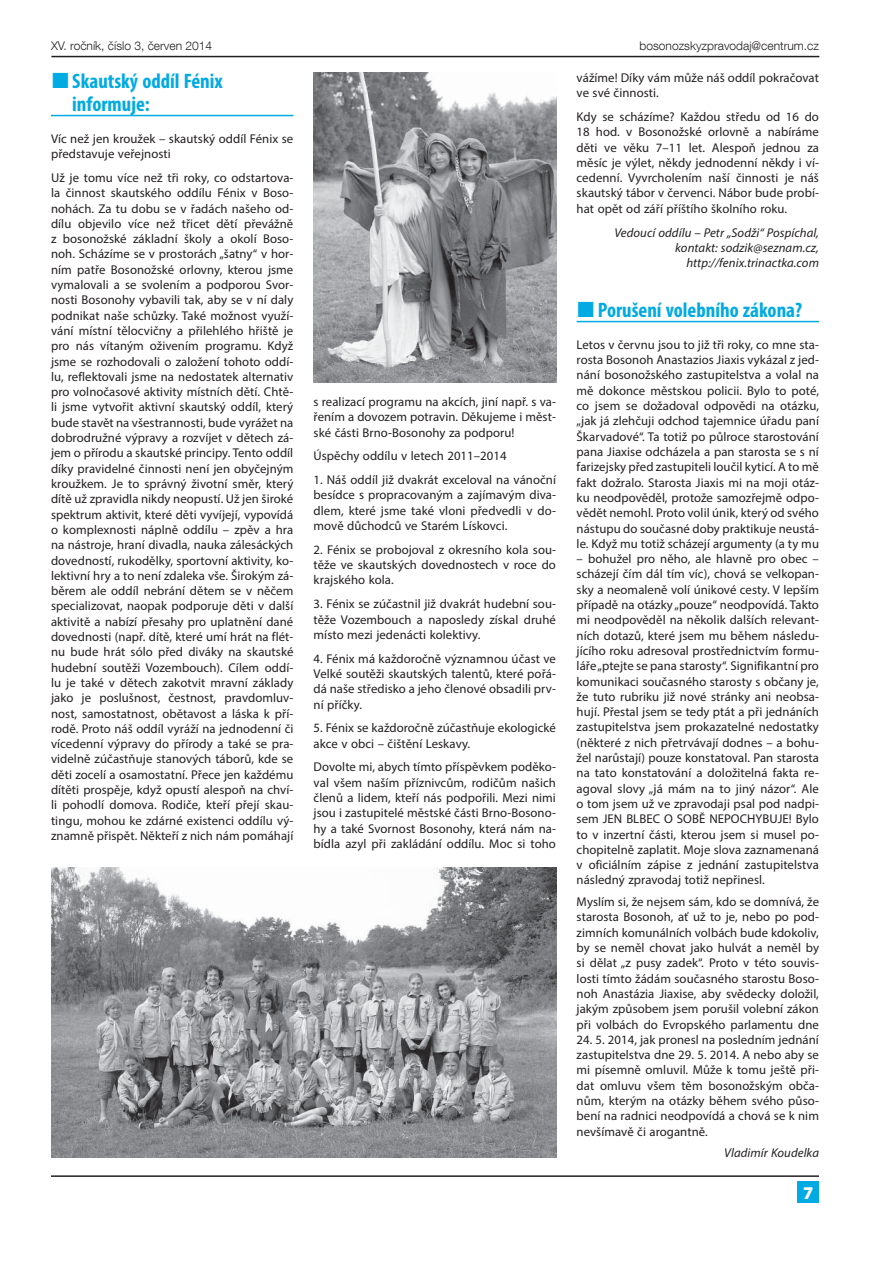
<style>
.page{position:relative;width:893px;height:1263px;background:#fff}
.page>*{position:absolute;margin:0;border:0;box-sizing:border-box;transform-origin:0 0}
.t1{font:700 condensed 21px/22.5px "Myriad Pro";color:#00aae3}
.t2{font:900 18px "Myriad Pro";color:#fff}
.t3{font:12.75px/15.3px "Myriad Pro";letter-spacing:.005em;color:#231f20;text-align:justify}
.t4{font:italic 12.75px/15.3px "Myriad Pro";letter-spacing:.005em;color:#231f20;text-align:right}
.t5{font:300 12px "Helvetica Neue LT Com";color:#231f20}
</style>
<div class="page">
<hr style="left:51px;top:56px;width:768px;height:1px;background:#231f20">
<hr style="left:51px;top:1175px;width:768px;height:2px;background:#231f20">
<div style="left:798px;top:1181px;width:21px;height:21px;background:#00aae3"></div>
<img style="left:314px;top:72px;width:242px;height:311px">
<hr style="left:51px;top:115px;width:242px;height:1px;background:#00aae3">
<img style="left:51px;top:868px;width:505px;height:289px">
<hr style="left:577px;top:321px;width:242px;height:1px;background:#00aae3">
<p class="t5" style="left:51px;top:42px;width:163px">XV. ročník, číslo 3, červen 2014</p>
<p class="t5" style="left:640px;top:42px;width:181px">bosonozskyzpravodaj@centrum.cz</p>
<h1 class="t1" style="left:72px;top:72px;width:152px">Skautský oddíl Fénix informuje:</h1>
<p class="t3" style="left:51px;top:132px;width:244px">Víc než jen kroužek – skautský oddíl Fénix se představuje veřejnosti</p>
<p class="t3" style="left:51px;top:171px;width:244px">Už je tomu více než tři roky, co odstartova&shy;la činnost skautského oddílu Fénix v Boso&shy;nohách. Za tu dobu se v řadách našeho od&shy;dílu objevilo více než třicet dětí převážně z bosonožské základní školy a okolí Boso&shy;noh. Scházíme se v prostorách „šatny“ v hor&shy;ním patře Bosonožské orlovny, kterou jsme vymalovali a se svolením a podporou Svor&shy;nosti Bosonohy vybavili tak, aby se v ní daly podnikat naše schůzky. Také možnost využí&shy;vání místní tělocvičny a přilehlého hřiště je pro nás vítaným oživením programu. Když jsme se rozhodovali o založení tohoto oddí&shy;lu, reflektovali jsme na nedostatek alternativ pro volnočasové aktivity místních dětí. Chtě&shy;li jsme vytvořit aktivní skautský oddíl, který bude stavět na všestrannosti, bude vyrážet na dobrodružné výpravy a rozvíjet v dětech zá&shy;jem o přírodu a skautské principy. Tento oddíl díky pravidelné činnosti není jen obyčejným kroužkem. Je to správný životní směr, který dítě už zpravidla nikdy neopustí. Už jen široké spektrum aktivit, které děti vyvíjejí, vypovídá o komplexnosti náplně oddílu – zpěv a hra na nástroje, hraní divadla, nauka zálesáckých dovedností, rukodělky, sportovní aktivity, ko&shy;lektivní hry a to není zdaleka vše. Širokým zá&shy;běrem ale oddíl nebrání dětem se v něčem specializovat, naopak podporuje děti v další aktivitě a nabízí přesahy pro uplatnění dané dovednosti (např. dítě, které umí hrát na flét&shy;nu bude hrát sólo před diváky na skautské hudební soutěži Vozembouch). Cílem oddí&shy;lu je také v dětech zakotvit mravní základy jako je poslušnost, čestnost, pravdomluv&shy;nost, samostatnost, obětavost a láska k pří&shy;rodě. Proto náš oddíl vyráží na jednodenní či vícedenní výpravy do přírody a také se pra&shy;videlně zúčastňuje stanových táborů, kde se děti zocelí a osamostatní. Přece jen každému dítěti prospěje, když opustí alespoň na chví&shy;li pohodlí domova. Rodiče, kteří přejí skau&shy;tingu, mohou ke zdárné existenci oddílu vý&shy;znamně přispět. Někteří z nich nám pomáhají</p>
<p class="t3" style="left:314px;top:395px;width:244px">s realizací programu na akcích, jiní např. s va&shy;řením a dovozem potravin. Děkujeme i měst&shy;ské části Brno-Bosonohy za podporu!</p>
<p class="t3" style="left:314px;top:450px;width:194px">Úspěchy oddílu v letech 2011–2014</p>
<p class="t3" style="left:314px;top:473px;width:244px">1. Náš oddíl již dvakrát exceloval na vánoční besídce s propracovaným a zajímavým diva&shy;dlem, které jsme také vloni předvedli v do&shy;mově důchodců ve Starém Lískovci.</p>
<p class="t3" style="left:314px;top:543px;width:244px">2. Fénix se probojoval z okresního kola sou&shy;těže ve skautských dovednostech v roce do krajského kola.</p>
<p class="t3" style="left:314px;top:598px;width:244px">3. Fénix se zúčastnil již dvakrát hudební sou&shy;těže Vozembouch a naposledy získal druhé místo mezi jedenácti kolektivy.</p>
<p class="t3" style="left:314px;top:652px;width:244px">4. Fénix má každoročně významnou účast ve Velké soutěži skautských talentů, které pořá&shy;dá naše středisko a jeho členové obsadili prv&shy;ní příčky.</p>
<p class="t3" style="left:314px;top:722px;width:244px">5. Fénix se každoročně zúčastňuje ekologické akce v obci – čištění Leskavy.</p>
<p class="t3" style="left:314px;top:761px;width:244px">Dovolte mi, abych tímto příspěvkem poděko&shy;val všem naším příznivcům, rodičům našich členů a lidem, kteří nás podpořili. Mezi nimi jsou i zastupitelé městské části Brno-Bosono&shy;hy a také Svornost Bosonohy, která nám na&shy;bídla azyl při zakládání oddílu. Moc si toho</p>
<p class="t3" style="left:577px;top:71px;width:244px">vážíme! Díky vám může náš oddíl pokračovat ve své činnosti.</p>
<p class="t3" style="left:577px;top:110px;width:244px">Kdy se scházíme? Každou středu od 16 do 18 hod. v Bosonožské orlovně a nabíráme děti ve věku 7–11 let. Alespoň jednou za měsíc je výlet, někdy jednodenní někdy i ví&shy;cedenní. Vyvrcholením naší činnosti je náš skautský tábor v červenci. Nábor bude probí&shy;hat opět od září příštího školního roku.</p>
<p class="t4" style="left:614px;top:226px;width:206px">Vedoucí oddílu – Petr „Sodži“ Pospíchal, kontakt: sodzik@seznam.cz, http://fenix.trinactka.com</p>
<h1 class="t1" style="left:598px;top:300px;width:206px">Porušení volebního zákona?</h1>
<p class="t3" style="left:577px;top:338px;width:244px">Letos v červnu jsou to již tři roky, co mne sta&shy;rosta Bosonoh Anastazios Jiaxis vykázal z jed&shy;nání bosonožského zastupitelstva a volal na mě dokonce městskou policii. Bylo to poté, co jsem se dožadoval odpovědi na otázku, „jak já zlehčuji odchod tajemnice úřadu paní Škarvadové“. Ta totiž po půlroce starostování pana Jiaxise odcházela a pan starosta se s ní farizejsky před zastupiteli loučil kyticí. A to mě fakt dožralo. Starosta Jiaxis mi na moji otáz&shy;ku neodpověděl, protože samozřejmě odpo&shy;vědět nemohl. Proto volil únik, který od svého nástupu do současné doby praktikuje neustá&shy;le. Když mu totiž scházejí argumenty (a ty mu</p>
<p class="t3" style="left:577px;top:552px;width:244px">– bohužel pro něho, ale hlavně pro obec – scházejí čím dál tím víc), chová se velkopan&shy;sky a neomaleně volí únikové cesty. V lepším případě na otázky „pouze“ neodpovídá. Takto mi neodpověděl na několik dalších relevant&shy;ních dotazů, které jsem mu během následu&shy;jícího roku adresoval prostřednictvím formu&shy;láře „ptejte se pana starosty“. Signifikantní pro komunikaci současného starosty s občany je, že tuto rubriku již nové stránky ani neobsa&shy;hují. Přestal jsem se tedy ptát a při jednáních zastupitelstva jsem prokazatelné nedostatky (některé z nich přetrvávají dodnes – a bohu&shy;žel narůstají) pouze konstatoval. Pan starosta na tato konstatování a doložitelná fakta re&shy;agoval slovy „já mám na to jiný názor“. Ale o tom jsem už ve zpravodaji psal pod nadpi&shy;sem JEN BLBEC O SOBĚ NEPOCHYBUJE! Bylo to v inzertní části, kterou jsem si musel po&shy;chopitelně zaplatit. Moje slova zaznamenaná v oficiálním zápise z jednání zastupitelstva následný zpravodaj totiž nepřinesl.</p>
<p class="t3" style="left:577px;top:895px;width:244px">Myslím si, že nejsem sám, kdo se domnívá, že starosta Bosonoh, ať už to je, nebo po pod&shy;zimních komunálních volbách bude kdokoliv, by se neměl chovat jako hulvát a neměl by si dělat „z pusy zadek“. Proto v této souvis&shy;losti tímto žádám současného starostu Boso&shy;noh Anastázia Jiaxise, aby svědecky doložil, jakým způsobem jsem porušil volební zákon při volbách do Evropského parlamentu dne</p>
<p class="t3" style="left:577px;top:1033px;width:244px">24. 5. 2014, jak pronesl na posledním jednání zastupitelstva dne 29. 5. 2014. A nebo aby se mi písemně omluvil. Může k tomu ještě při&shy;dat omluvu všem těm bosonožským obča&shy;nům, kterým na otázky během svého půso&shy;bení na radnici neodpovídá a chová se k nim nevšímavě či arogantně.</p>
<p class="t4" style="left:724px;top:1147px;width:96px">Vladimír Koudelka</p>
<h2 class="t2" style="left:803px;top:1186px;width:12px">7</h2>
</div>
